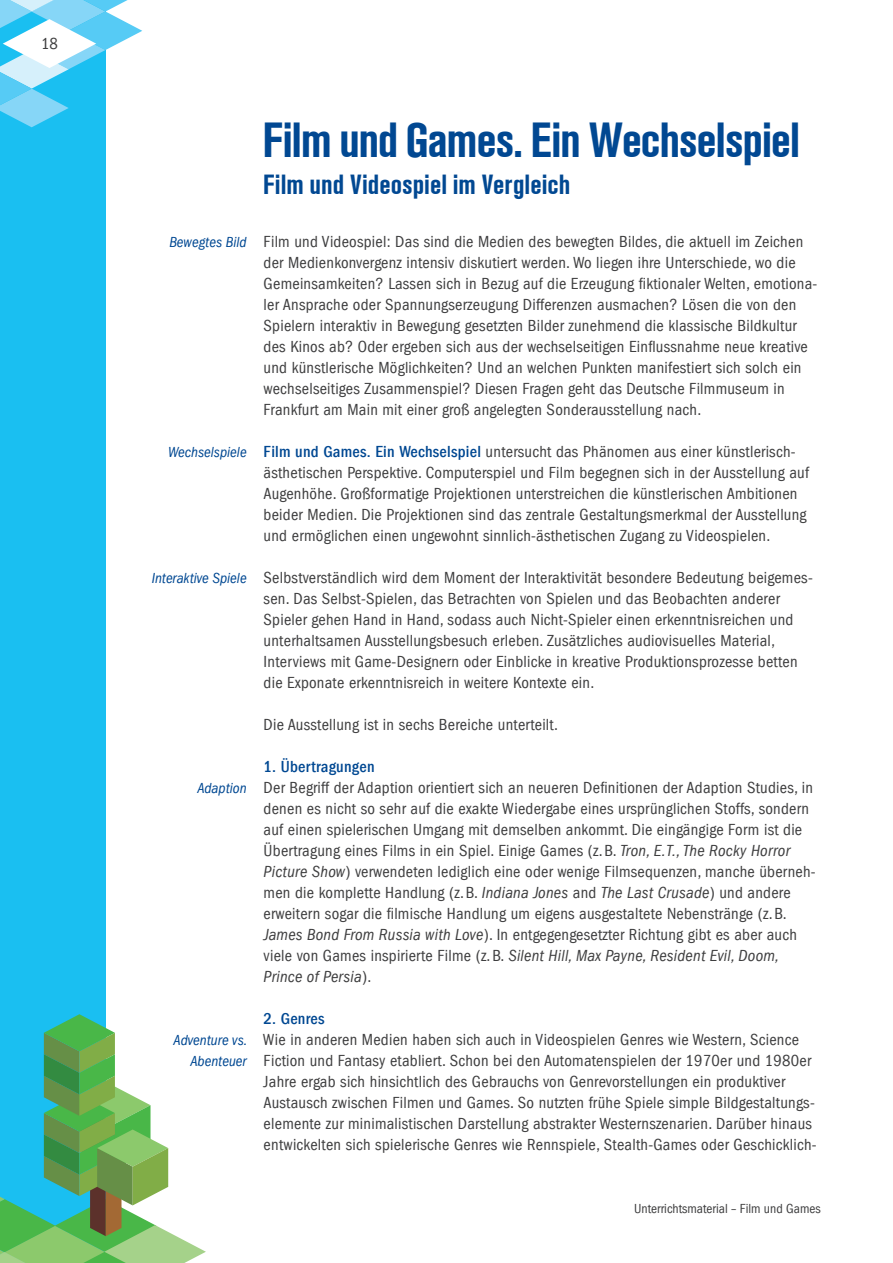
<style>
.page{position:relative;width:893px;height:1263px;background:#fff}
.page>*{position:absolute;margin:0;border:0;box-sizing:border-box;transform-origin:0 0}
.t1{font:48px "FAZ Ad Grotesk Cond Demi Bd";letter-spacing:.025em;color:#014892}
.t2{font:27px "FAZ Ad Grotesk Cond Demi Bd";letter-spacing:.05em;color:#014892}
.t3{font:condensed 16.5px/21px "FAZ Franklin Gothic";letter-spacing:.015em;color:#3e3e3f}
.t4{font:500 condensed 16.5px "FAZ Franklin Gothic";letter-spacing:.015em;color:#014892}
.t5{font:italic condensed 15px/21px "FAZ Franklin Gothic";color:#014892;text-align:right}
.t6{font:condensed 13.5px "FAZ Franklin Gothic";color:#3e3e3f}
.s1{font-weight:500;color:#014892}
.s2{font-style:italic}
</style>
<div class="page">
<div style="left:0;top:0;width:105px;height:1263px;background:#1abff1"></div>
<svg style="left:0;top:0;width:142px;height:127px"></svg>
<svg style="left:0;top:1014px;width:206px;height:249px"></svg>
<p class="t3" style="left:41px;top:33px;width:18px">18</p>
<p class="t5" style="left:169px;top:231px;width:79px">Bewegtes Bild</p>
<p class="t5" style="left:168px;top:441px;width:80px">Wechselspiele</p>
<p class="t5" style="left:152px;top:567px;width:96px">Interaktive Spiele</p>
<p class="t5" style="left:197px;top:777px;width:51px">Adaption</p>
<p class="t5" style="left:174px;top:1029px;width:75px">Adventure vs.<br>Abenteuer</p>
<h1 class="t1" style="left:264px;top:113px;width:537px">Film und Games. Ein Wechselspiel</h1>
<h2 class="t2" style="left:264px;top:169px;width:307px">Film und Videospiel im Vergleich</h2>
<p class="t3" style="left:264px;top:231px;width:555px">Film und Videospiel: Das sind die Medien des bewegten Bildes, die aktuell im Zeichen der Medienkonvergenz intensiv diskutiert werden. Wo liegen ihre Unterschiede, wo die Gemeinsamkeiten? Lassen sich in Bezug auf die Erzeugung fiktionaler Welten, emotiona&shy;ler Ansprache oder Spannungserzeugung Differenzen ausmachen? Lösen die von den Spielern interaktiv in Bewegung gesetzten Bilder zunehmend die klassische Bildkultur des Kinos ab? Oder ergeben sich aus der wechselseitigen Einflussnahme neue kreative und künstlerische Möglichkeiten? Und an welchen Punkten manifestiert sich solch ein wechselseitiges Zusammenspiel? Diesen Fragen geht das Deutsche Filmmuseum in Frankfurt am Main mit einer groß angelegten Sonderausstellung nach.</p>
<p class="t3" style="left:264px;top:441px;width:547px"><span class="s1">Film und Games. Ein Wechselspiel</span> untersucht das Phänomen aus einer künstlerisch&shy;ästhetischen Perspektive. Computerspiel und Film begegnen sich in der Ausstellung auf Augenhöhe. Großformatige Projektionen unterstreichen die künstlerischen Ambitionen beider Medien. Die Projektionen sind das zentrale Gestaltungsmerkmal der Ausstellung und ermöglichen einen ungewohnt sinnlich-ästhetischen Zugang zu Videospielen.</p>
<p class="t3" style="left:264px;top:567px;width:551px">Selbstverständlich wird dem Moment der Interaktivität besondere Bedeutung beigemes&shy;sen. Das Selbst-Spielen, das Betrachten von Spielen und das Beobachten anderer Spieler gehen Hand in Hand, sodass auch Nicht-Spieler einen erkenntnisreichen und unterhaltsamen Ausstellungsbesuch erleben. Zusätzliches audiovisuelles Material, Interviews mit Game-Designern oder Einblicke in kreative Produktionsprozesse betten die Exponate erkenntnisreich in weitere Kontexte ein.</p>
<p class="t3" style="left:264px;top:714px;width:296px">Die Ausstellung ist in sechs Bereiche unterteilt.</p>
<p class="t4" style="left:264px;top:757px;width:113px">1. Übertragungen</p>
<p class="t3" style="left:264px;top:777px;width:554px">Der Begriff der Adaption orientiert sich an neueren Definitionen der Adaption Studies, in denen es nicht so sehr auf die exakte Wiedergabe eines ursprünglichen Stoffs, sondern auf einen spielerischen Umgang mit demselben ankommt. Die eingängige Form ist die Übertragung eines Films in ein Spiel. Einige Games (z.B. <span class="s2">Tron, E.T., The Rocky Horror Picture Show</span>) verwendeten lediglich eine oder wenige Filmsequenzen, manche überneh&shy;men die komplette Handlung (z.B. <span class="s2">Indiana Jones</span> and <span class="s2">The Last Crusade</span>) und andere erweitern sogar die filmische Handlung um eigens ausgestaltete Nebenstränge (z.B.<br><span class="s2">James Bond From Russia with Love</span>). In entgegengesetzter Richtung gibt es aber auch viele von Games inspirierte Filme (z.B. <span class="s2">Silent Hill, Max Payne, Resident Evil, Doom, Prince of Persia</span>).</p>
<p class="t4" style="left:264px;top:1009px;width:62px">2. Genres</p>
<p class="t3" style="left:263px;top:1029px;width:555px">Wie in anderen Medien haben sich auch in Videospielen Genres wie Western, Science Fiction und Fantasy etabliert. Schon bei den Automatenspielen der 1970er und 1980er Jahre ergab sich hinsichtlich des Gebrauchs von Genrevorstellungen ein produktiver Austausch zwischen Filmen und Games. So nutzten frühe Spiele simple Bildgestaltungs&shy;elemente zur minimalistischen Darstellung abstrakter Westernszenarien. Darüber hinaus entwickelten sich spielerische Genres wie Rennspiele, Stealth-Games oder Geschicklich-</p>
<p class="t6" style="left:634px;top:1201px;width:188px">Unterrichtsmaterial – Film und Games</p>
</div>
